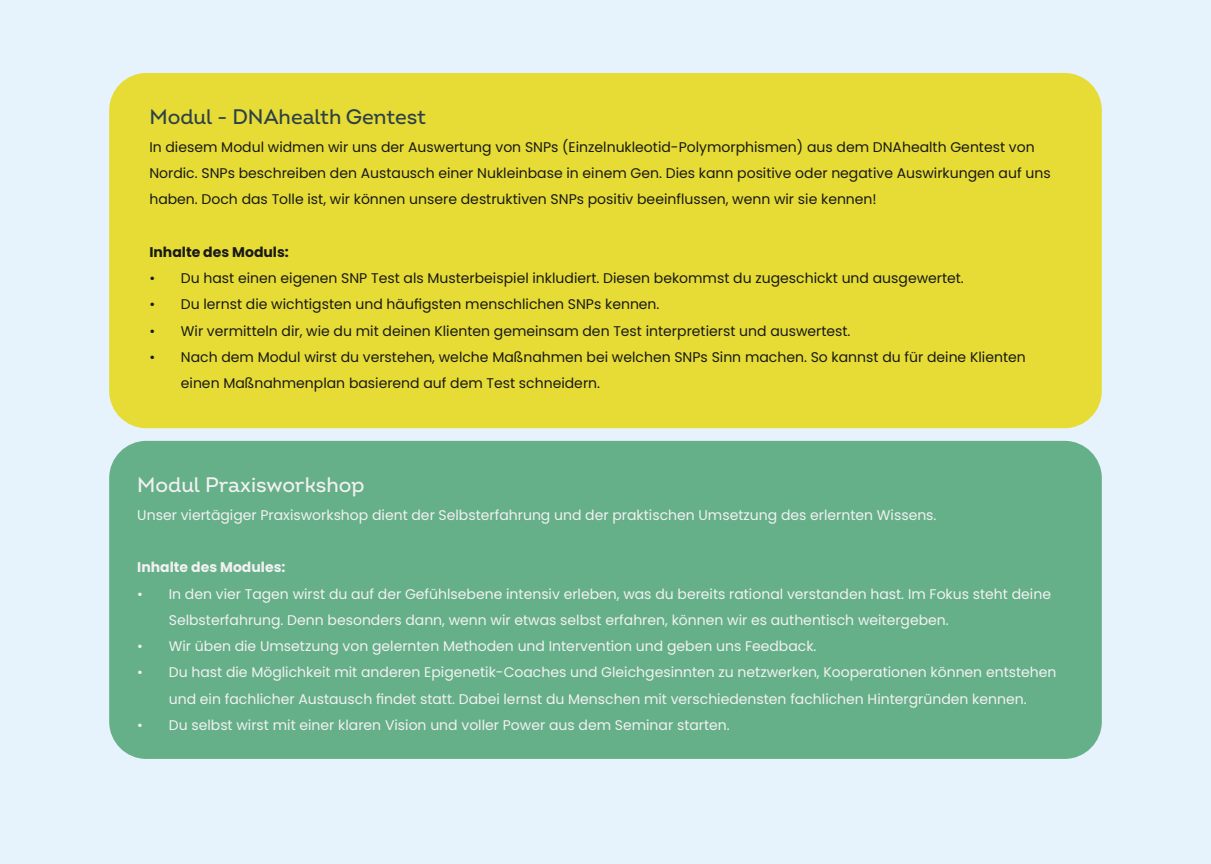
<style>
.page{position:relative;width:1211px;height:864px;background:#fff}
.page>*{position:absolute;margin:0;border:0;box-sizing:border-box;transform-origin:0 0}
.Headline_2{font:500 21px "Intro";color:#2e4048}
.Headline_2-2{font:500 21px "Intro";color:#f3f1f2}
.Fließtext_klein{font:14px/26.2px "Poppins";color:#191917}
.Fließtext_klein-2{font:14px/26.2px "Poppins";color:#f3f1f2}
.Fließtext_klein-3{font:700 14px "Poppins";color:#f3f1f2}
.Fließtext_klein-4{font:700 14px "Poppins";color:#191917}
</style>
<div class="page">
<div style="left:0;top:0;width:1210px;height:863px;background:#e7f3fc"></div>
<div style="left:109px;top:73px;width:992px;height:355px;background:#e6dc35;border-radius:37px"></div>
<div style="left:109px;top:440px;width:992px;height:318px;background:#65b089;border-radius:37px"></div>
<p class="Headline_2" style="left:149px;top:103px;width:278px">Modul - DNAhealth Gentest</p>
<p class="Fließtext_klein" style="left:149px;top:134px;width:902px">In diesem Modul widmen wir uns der Auswertung von SNPs (Einzelnukleotid-Polymorphismen) aus dem DNAhealth Gentest von<br>Nordic. SNPs beschreiben den Austausch einer Nukleinbase in einem Gen. Dies kann positive oder negative Auswirkungen auf uns haben. Doch das Tolle ist, wir können unsere destruktiven SNPs positiv beeinflussen, wenn wir sie kennen!</p>
<p class="Fließtext_klein-4" style="left:149px;top:244px;width:141px">Inhalte des Moduls:</p>
<p class="Fließtext_klein" style="left:149px;top:265px;width:816px">• Du hast einen eigenen SNP Test als Musterbeispiel inkludiert. Diesen bekommst du zugeschickt und ausgewertet.</p>
<p class="Fließtext_klein" style="left:149px;top:291px;width:511px">• Du lernst die wichtigsten und häufigsten menschlichen SNPs kennen.</p>
<p class="Fließtext_klein" style="left:149px;top:317px;width:702px">• Wir vermitteln dir, wie du mit deinen Klienten gemeinsam den Test interpretierst und auswertest.</p>
<p class="Fließtext_klein" style="left:181px;top:344px;width:846px;text-indent:-32px">• Nach dem Modul wirst du verstehen, welche Maßnahmen bei welchen SNPs Sinn machen. So kannst du für deine Klienten einen Maßnahmenplan basierend auf dem Test schneidern.</p>
<p class="Headline_2-2" style="left:137px;top:471px;width:229px">Modul Praxisworkshop</p>
<p class="Fließtext_klein-2" style="left:137px;top:501px;width:800px">Unser viertägiger Praxisworkshop dient der Selbsterfahrung und der praktischen Umsetzung des erlernten Wissens.</p>
<p class="Fließtext_klein-3" style="left:137px;top:559px;width:150px">Inhalte des Modules:</p>
<p class="Fließtext_klein-2" style="left:169px;top:580px;width:883px;text-indent:-32px">• In den vier Tagen wirst du auf der Gefühlsebene intensiv erleben, was du bereits rational verstanden hast. Im Fokus steht deine<br>Selbsterfahrung. Denn besonders dann, wenn wir etwas selbst erfahren, können wir es authentisch weitergeben.</p>
<p class="Fließtext_klein-2" style="left:137px;top:632px;width:680px">• Wir üben die Umsetzung von gelernten Methoden und Intervention und geben uns Feedback.</p>
<p class="Fließtext_klein-2" style="left:137px;top:659px;width:920px;text-align:center">• Du hast die Möglichkeit mit anderen Epigenetik-Coaches und Gleichgesinnten zu netzwerken, Kooperationen können entstehen und ein fachlicher Austausch findet statt. Dabei lernst du Menschen mit verschiedensten fachlichen Hintergründen kennen.</p>
<p class="Fließtext_klein-2" style="left:137px;top:711px;width:594px">• Du selbst wirst mit einer klaren Vision und voller Power aus dem Seminar starten.</p>
</div>
